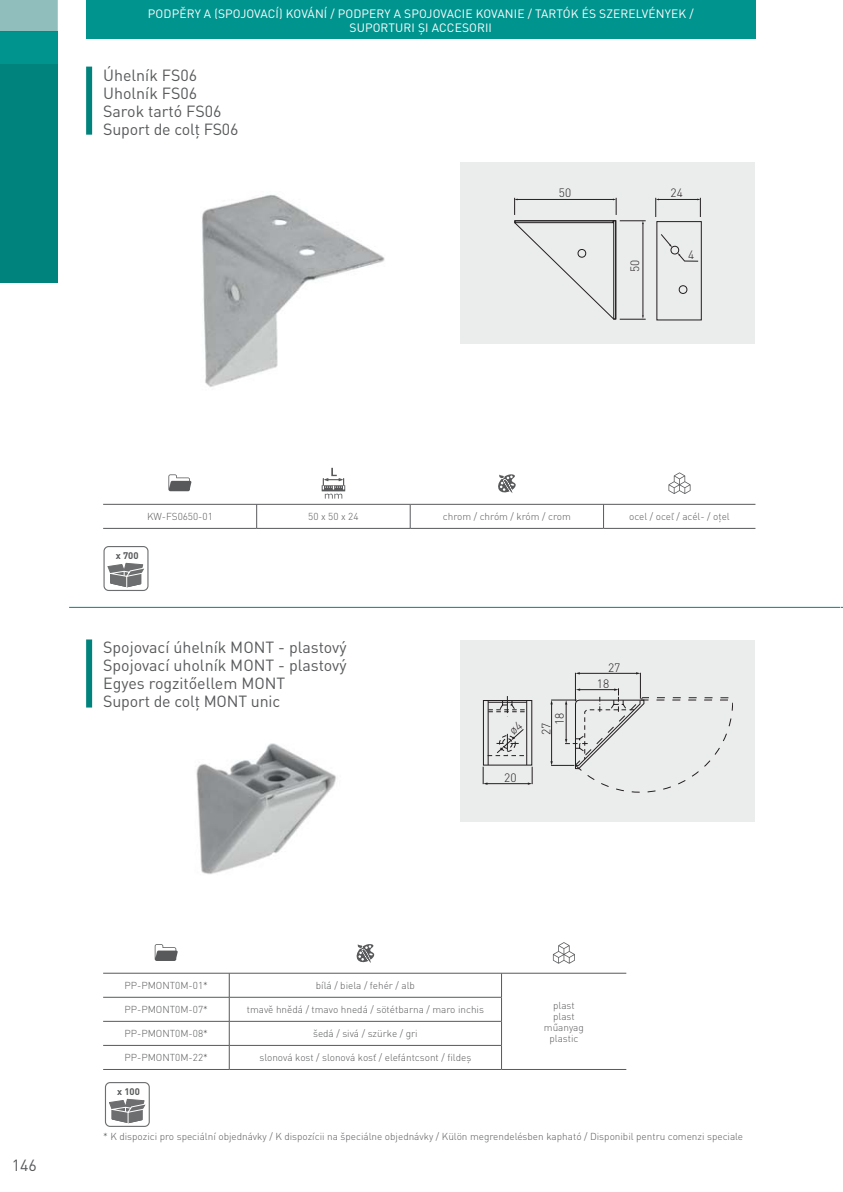
<style>
.page{position:relative;width:843px;height:1192px;background:#fff}
.page>*{position:absolute;margin:0;border:0;box-sizing:border-box;transform-origin:0 0}
.t1{font:16px/18px "DIN Pro";color:#58595b}
.t2{font:12px/14px "DIN Pro";letter-spacing:.01em;color:#fff;text-align:center}
.t3{font:300 12px/13.2px "DIN Pro";color:#231f20}
.t4{font:300 10px/11px "DIN Pro";color:#58595b;text-align:center}
.t5{font:700 9.6px "DIN Pro";color:#58595b}
.t6{font:700 9.4px "DIN Pro";color:#58595b}
</style>
<div class="page">
<hr style="left:69px;top:607px;width:771px;height:1px;background:#00837c">
<div style="left:0;top:64px;width:58px;height:218px;background:#00837c"></div>
<div style="left:0;top:31px;width:58px;height:33px;background:#00948f"></div>
<div style="left:0;top:0;width:58px;height:31px;background:#8fbebd"></div>
<div style="left:86px;top:0;width:669px;height:38px;background:#00948f"></div>
<div style="left:86px;top:639px;width:6px;height:68px;background:#00837c"></div>
<div style="left:86px;top:67px;width:6px;height:68px;background:#00837c"></div>
<div style="left:460px;top:640px;width:295px;height:181px;background:#ebecec"></div>
<img style="left:196px;top:743px;width:140px;height:131px">
<div style="left:105px;top:1082px;width:45px;height:44px;border:1px solid #6d6e70;border-radius:5px"></div>
<svg style="left:107px;top:1098px;width:39px;height:26px"></svg>
<div style="left:460px;top:163px;width:295px;height:181px;background:#ebecec"></div>
<img style="left:202px;top:194px;width:183px;height:193px">
<svg style="left:655px;top:198px;width:46px;height:122px"></svg>
<svg style="left:514px;top:198px;width:131px;height:122px"></svg>
<div style="left:103px;top:546px;width:45px;height:45px;border:1px solid #6d6e70;border-radius:5px"></div>
<svg style="left:107px;top:562px;width:37px;height:26px"></svg>
<hr style="left:229px;top:996px;width:273px;height:1px;background:#58595b">
<hr style="left:229px;top:1021px;width:273px;height:1px;background:#58595b">
<hr style="left:229px;top:1045px;width:273px;height:1px;background:#58595b">
<hr style="left:229px;top:1069px;width:272px;height:1px;background:#58595b">
<hr style="left:103px;top:996px;width:126px;height:1px;background:#58595b">
<hr style="left:103px;top:1021px;width:126px;height:1px;background:#58595b">
<hr style="left:103px;top:1045px;width:126px;height:1px;background:#58595b">
<svg style="left:229px;top:973px;width:1px;height:96px"></svg>
<hr style="left:103px;top:1069px;width:126px;height:1px;background:#58595b">
<hr style="left:103px;top:972px;width:523px;height:1px;background:#58595b">
<svg style="left:501px;top:973px;width:1px;height:96px"></svg>
<hr style="left:501px;top:1069px;width:125px;height:1px;background:#58595b">
<svg style="left:155px;top:944px;width:23px;height:17px"></svg>
<svg style="left:356px;top:944px;width:18px;height:18px"></svg>
<svg style="left:553px;top:942px;width:22px;height:21px"></svg>
<hr style="left:410px;top:528px;width:193px;height:1px;background:#58595b">
<hr style="left:257px;top:528px;width:153px;height:1px;background:#58595b">
<svg style="left:410px;top:505px;width:1px;height:23px"></svg>
<svg style="left:603px;top:505px;width:1px;height:23px"></svg>
<hr style="left:603px;top:528px;width:152px;height:1px;background:#58595b">
<svg style="left:256px;top:505px;width:1px;height:23px"></svg>
<hr style="left:103px;top:528px;width:154px;height:1px;background:#58595b">
<hr style="left:103px;top:504px;width:307px;height:1px;background:#58595b">
<hr style="left:410px;top:504px;width:345px;height:1px;background:#58595b">
<svg style="left:168px;top:474px;width:23px;height:17px"></svg>
<svg style="left:321px;top:468px;width:24px;height:30px"></svg>
<svg style="left:498px;top:474px;width:17px;height:19px"></svg>
<svg style="left:668px;top:472px;width:22px;height:22px"></svg>
<svg style="left:483px;top:672px;width:250px;height:120px"></svg>
<p class="t2" style="left:148px;top:8px;width:547px">PODPĚRY A (SPOJOVACÍ) KOVÁNÍ / PODPERY A SPOJOVACIE KOVANIE / TARTÓK ÉS SZERELVÉNYEK /<br>SUPORTURI ȘI ACCESORII</p>
<h1 class="t1" style="left:103px;top:68px;width:137px">Úhelník FS06<br>Uholník FS06<br>Sarok tartó FS06<br>Suport de colț FS06</h1>
<p class="t3" style="left:559px;top:187px;width:14px">50</p>
<p class="t3" style="left:670px;top:187px;width:14px">24</p>
<p class="t3" style="left:629px;top:272px;width:14px;rotate:-90deg">50</p>
<p class="t3" style="left:688px;top:249px;width:8px">4</p>
<p class="t4" style="left:147px;top:512px;width:67px">KW-FS0650-01</p>
<p class="t4" style="left:308px;top:512px;width:52px">50 x 50 x 24</p>
<p class="t4" style="left:443px;top:512px;width:129px">chrom / chróm / króm / crom</p>
<p class="t4" style="left:629px;top:512px;width:102px">ocel / oceľ / acél- / oţel</p>
<p class="t5" style="left:116px;top:551px;width:24px">x 700</p>
<h1 class="t1" style="left:103px;top:639px;width:245px">Spojovací úhelník MONT - plastový<br>Spojovací uholník MONT - plastový<br>Egyes rogzitőellem MONT<br>Suport de colț MONT unic</h1>
<p class="t3" style="left:504px;top:773px;width:14px">20</p>
<p class="t3" style="left:541px;top:725px;width:14px;text-indent:-10px;rotate:-90deg">27<br>18</p>
<p class="t3" style="left:608px;top:662px;width:14px">27</p>
<p class="t3" style="left:597px;top:679px;width:14px">18</p>
<h1 class="t1" style="left:12px;top:1158px;width:27px">146</h1>
<p class="t4" style="left:125px;top:981px;width:85px">PP-PMONT0M-01*</p>
<p class="t4" style="left:316px;top:981px;width:101px">bílá / biela / fehér / alb</p>
<p class="t4" style="left:125px;top:1005px;width:85px">PP-PMONT0M-07*</p>
<p class="t4" style="left:247px;top:1005px;width:239px">tmavě hnědá / tmavo hnedá / sötétbarna / maro inchis</p>
<p class="t4" style="left:125px;top:1029px;width:85px">PP-PMONT0M-08*</p>
<p class="t4" style="left:313px;top:1029px;width:106px">šedá / sivá / szürke / gri</p>
<p class="t4" style="left:125px;top:1053px;width:85px">PP-PMONT0M-22*</p>
<p class="t4" style="left:259px;top:1053px;width:213px">slonová kost / slonová kosť / elefántcsont / fildeş</p>
<p class="t6" style="left:117px;top:1087px;width:24px">x 100</p>
<p class="t4" style="left:544px;top:1000px;width:42px">plast plast műanyag plastic</p>
<p class="t4" style="left:103px;top:1131px;width:641px">* K dispozici pro speciální objednávky / K dispozícii na špeciálne objednávky / Külön megrendelésben kapható / Disponibil pentru comenzi speciale</p>
</div>
